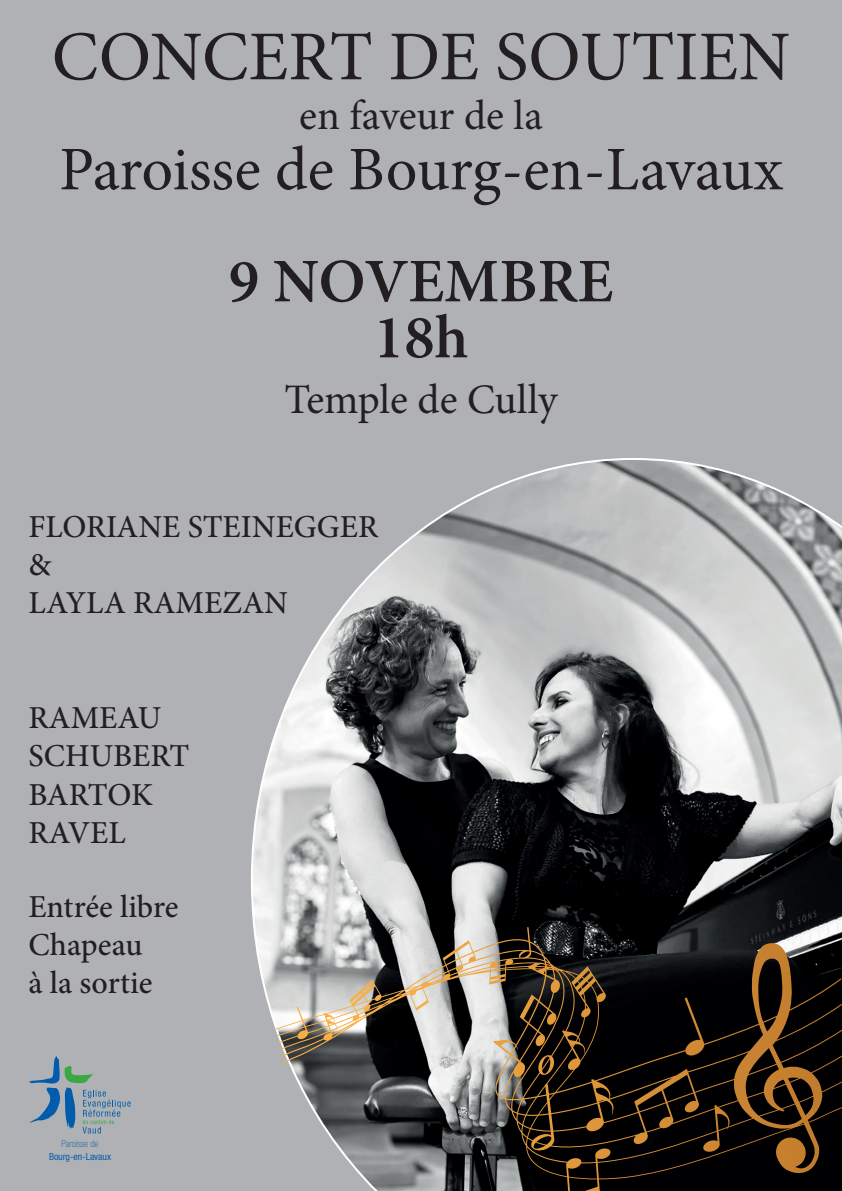
<style>
.page{position:relative;width:842px;height:1191px;background:#b0b1b5}
.page>*{position:absolute;margin:0;border:0;box-sizing:border-box;transform-origin:0 0}
.t1{font:70px "Minion Pro";color:#231f20}
.t2{font:62px "Minion Pro";letter-spacing:-.005em;color:#231f20}
.t3{font:600 62px/56px "Minion Pro";color:#231f20;text-align:center}
.t4{font:42px "Minion Pro";color:#231f20}
.t5{font:500 32px/38.4px "Minion Pro";color:#231f20}
.t6{font:condensed 9.6px "Helvetica Neue LT Std";color:#015dab}
.t7{font:100 condensed 9.6px "Helvetica Neue LT Std";color:#015dab}
</style>
<div class="page">
<svg style="left:251px;top:458px;width:591px;height:733px"></svg>
<svg style="left:275px;top:927px;width:270px;height:227px"></svg>
<svg style="left:29px;top:1056px;width:102px;height:77px"></svg>
<h1 class="t1" style="left:52px;top:10px;width:740px">CONCERT DE SOUTIEN</h1>
<h3 class="t4" style="left:299px;top:88px;width:245px">en faveur de la</h3>
<h2 class="t2" style="left:59px;top:128px;width:725px">Paroisse de Bourg-en-Lavaux</h2>
<h2 class="t3" style="left:229px;top:253px;width:386px">9 NOVEMBRE<br>18h</h2>
<h3 class="t4" style="left:285px;top:372px;width:274px">Temple de Cully</h3>
<p class="t5" style="left:28px;top:507px;width:351px">FLORIANE STEINEGGER &amp;<br>LAYLA RAMEZAN</p>
<p class="t5" style="left:28px;top:698px;width:162px">RAMEAU<br>SCHUBERT<br>BARTOK<br>RAVEL</p>
<p class="t5" style="left:28px;top:887px;width:152px">Entrée libre<br>Chapeau<br>à la sortie</p>
<p class="t7" style="left:61px;top:1138px;width:39px">Paroisse de</p>
<p class="t6" style="left:49px;top:1151px;width:63px">Bourg-en-Lavaux</p>
</div>
